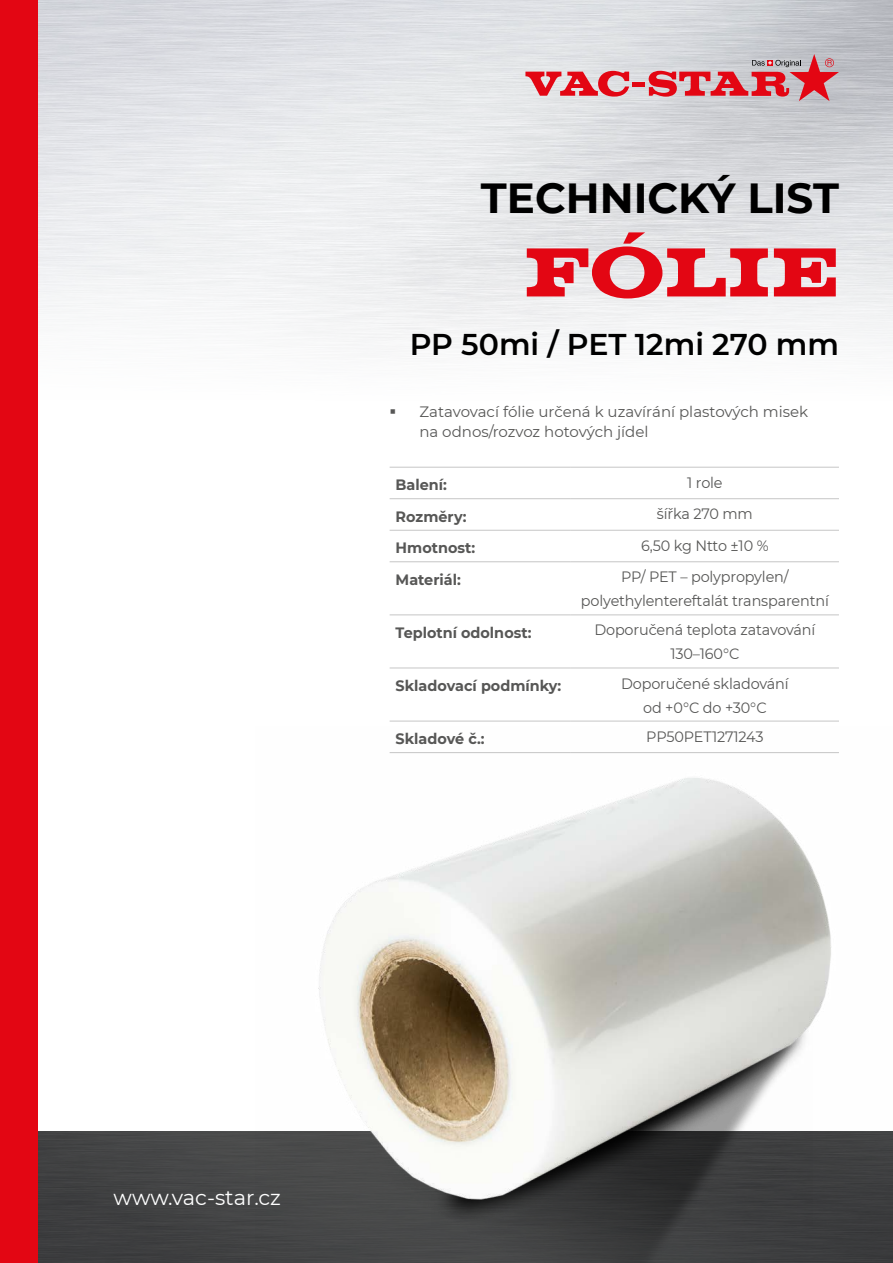
<style>
.page{position:relative;width:893px;height:1263px;background:#fff}
.page>*{position:absolute;margin:0;border:0;box-sizing:border-box;transform-origin:0 0}
.t1{font:700 72px "Volta LT";color:#e30613}
.t2{font:700 42px "Montserrat";color:#000}
.t3{font:600 30px "Montserrat";color:#000}
.t4{font:21px "Montserrat";color:#fff}
.t5{font:15px/24px "Montserrat";letter-spacing:-.01em;color:#575756;text-align:center;scale:.96 1}
.t6{font:700 15px "Montserrat";color:#575756;scale:.96 1}
.t7{font:15px/19.5px "Montserrat";letter-spacing:-.01em;color:#575756}
</style>
<div class="page">
<div style="left:38px;top:1131px;width:217px;height:132px;background:#414243"></div>
<img style="left:38px;top:0;width:855px;height:616px">
<svg style="left:525px;top:71px;width:104px;height:26px;background:#e1747b"></svg>
<hr style="left:632px;top:82px;width:12px;height:4px;background:#e30613">
<svg style="left:649px;top:54px;width:190px;height:47px;background:#d08c93"></svg>
<div style="left:0;top:0;width:38px;height:1263px;background:#e30613"></div>
<img style="left:255px;top:752px;width:638px;height:511px">
<hr style="left:390px;top:498px;width:181px;height:1px;background:#c6c6c6">
<hr style="left:571px;top:498px;width:268px;height:1px;background:#c6c6c6">
<hr style="left:571px;top:530px;width:268px;height:1px;background:#c6c6c6">
<hr style="left:390px;top:561px;width:181px;height:1px;background:#c6c6c6">
<hr style="left:390px;top:614px;width:181px;height:1px;background:#c6c6c6">
<hr style="left:571px;top:614px;width:268px;height:1px;background:#c6c6c6">
<hr style="left:390px;top:668px;width:181px;height:1px;background:#c6c6c6">
<hr style="left:571px;top:668px;width:268px;height:1px;background:#c6c6c6">
<hr style="left:390px;top:721px;width:181px;height:1px;background:#c6c6c6">
<hr style="left:571px;top:721px;width:268px;height:1px;background:#c6c6c6">
<hr style="left:390px;top:530px;width:181px;height:1px;background:#c6c6c6">
<hr style="left:571px;top:561px;width:268px;height:1px;background:#c6c6c6">
<hr style="left:390px;top:467px;width:181px;height:1px;background:#c6c6c6">
<hr style="left:571px;top:467px;width:268px;height:1px;background:#c6c6c6">
<hr style="left:390px;top:752px;width:181px;height:1px;background:#c6c6c6">
<hr style="left:571px;top:752px;width:268px;height:1px;background:#c6c6c6">
<h2 class="t2" style="left:481px;top:168px;width:359px">TECHNICKÝ LIST</h2>
<h1 class="t1" style="left:524px;top:232px;width:316px">FÓLIE</h1>
<h3 class="t3" style="left:410px;top:323px;width:431px">PP 50mi / PET 12mi 270 mm</h3>
<p class="t7" style="left:419px;top:402px;width:390px;text-indent:-30px">▪ Zatavovací fólie určená k uzavírání plastových misek na odnos/rozvoz hotových jídel</p>
<p class="t6" style="left:396px;top:474px;width:55px">Balení:</p>
<p class="t5" style="left:687px;top:470px;width:38px">1 role</p>
<p class="t6" style="left:396px;top:506px;width:75px">Rozměry:</p>
<p class="t5" style="left:657px;top:501px;width:101px">šířka 270 mm</p>
<p class="t6" style="left:396px;top:537px;width:84px">Hmotnost:</p>
<p class="t5" style="left:641px;top:533px;width:134px">6,50 kg Ntto ±10 %</p>
<p class="t6" style="left:396px;top:569px;width:69px">Materiál:</p>
<p class="t5" style="left:581px;top:564px;width:260px">PP/ PET – polypropylen/ polyethylentereftalát transparentní</p>
<p class="t6" style="left:396px;top:622px;width:143px">Teplotní odolnost:</p>
<p class="t5" style="left:594px;top:617px;width:232px">Doporučená teplota zatavování<br>130–160°C</p>
<p class="t6" style="left:396px;top:675px;width:174px">Skladovací podmínky:</p>
<p class="t5" style="left:621px;top:671px;width:176px">Doporučené skladování od +0°C do +30°C</p>
<p class="t6" style="left:396px;top:728px;width:94px">Skladové č.:</p>
<p class="t5" style="left:646px;top:724px;width:124px">PP50PET1271243</p>
<h3 class="t4" style="left:114px;top:1183px;width:169px">www.vac-star.cz</h3>
</div>
